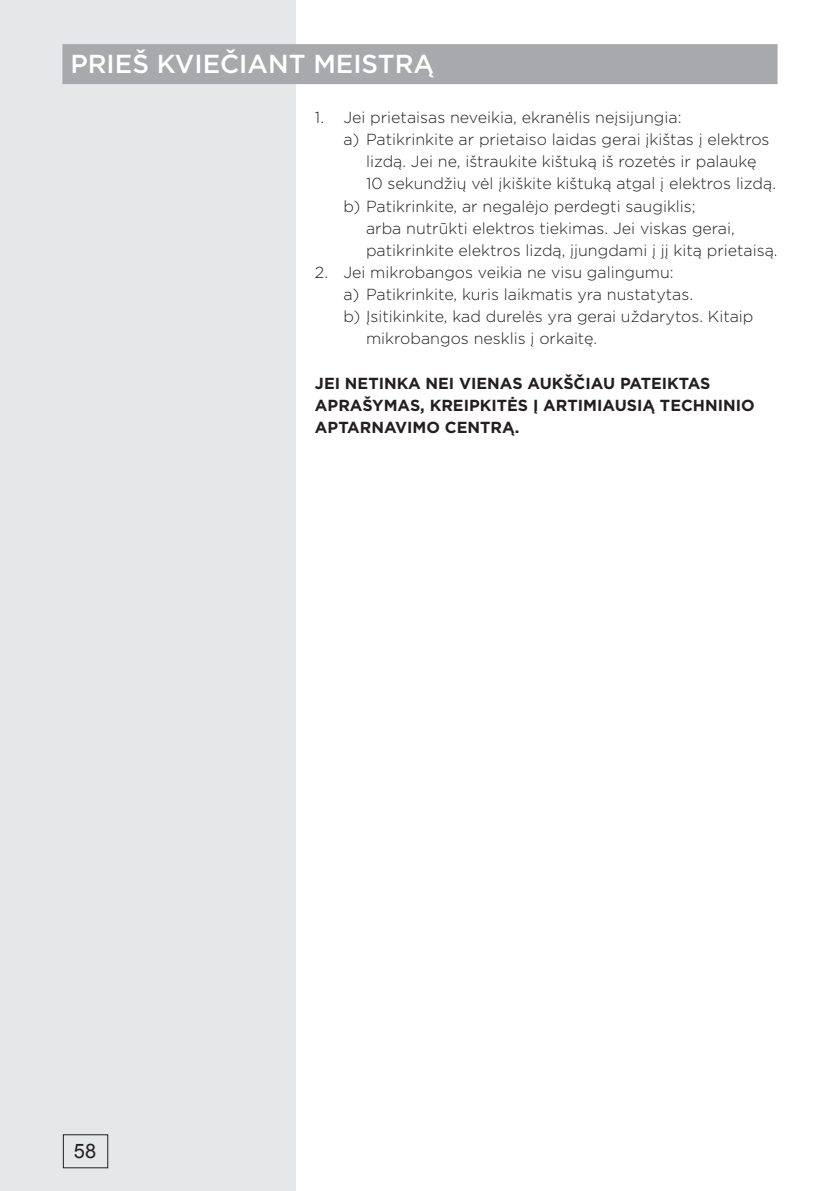
<style>
.page{position:relative;width:840px;height:1191px;background:#fff}
.page>*{position:absolute;margin:0;border:0;box-sizing:border-box;transform-origin:0 0}
.t1{font:500 26px "Gotham";color:#fff}
.t2{font:20px "Arial";color:#231f20}
.t3{font:300 16px "Gotham";color:#231f20}
.t4{font:700 16px/22.2px "Gotham";color:#231f20}
</style>
<div class="page">
<div style="left:0;top:0;width:295px;height:1191px;background:#e6e7e9"></div>
<div style="left:63px;top:1134px;width:45px;height:34px;border:1px solid #231f20"></div>
<div style="left:62px;top:44px;width:715px;height:40px;background:#a8a9ad"></div>
<h1 class="t1" style="left:70px;top:47px;width:365px">PRIEŠ KVIEČIANT M EISTRĄ</h1>
<p class="t3" style="left:315px;top:107px;width:368px">1. Jei prietaisas neveikia, ekranėlis neįsijungia:</p>
<p class="t3" style="left:343px;top:129px;width:427px">a) Patikrinkite ar prietaiso laidas gerai įkištas į elektros</p>
<p class="t3" style="left:366px;top:151px;width:392px">lizdą. Jei ne, ištraukite kištuką iš rozetės ir palaukę</p>
<p class="t3" style="left:366px;top:174px;width:411px">10 sekundžių vėl įkiškite kištuką atgal į elektros lizdą.</p>
<p class="t3" style="left:343px;top:196px;width:353px">b) Patikrinkite, ar negalėjo perdegti saugiklis;</p>
<p class="t3" style="left:366px;top:218px;width:370px">arba nutrūkti elektros tiekimas. Jei viskas gerai,</p>
<p class="t3" style="left:366px;top:240px;width:413px">patikrinkite elektros lizdą, įjungdami į jį kitą prietaisą.</p>
<p class="t3" style="left:315px;top:262px;width:360px">2. Jei mikrobangos veikia ne visu galingumu:</p>
<p class="t3" style="left:343px;top:284px;width:351px">a) Patikrinkite, kuris laikmatis yra nustatytas.</p>
<p class="t3" style="left:343px;top:306px;width:411px">b) Įsitikinkite, kad durelės yra gerai uždarytos. Kitaip</p>
<p class="t3" style="left:366px;top:328px;width:232px">mikrobangos nesklis į orkaitę.</p>
<p class="t4" style="left:315px;top:372px;width:397px">JEI NETINKA NEI VIENAS AUKŠČIAU PATEIKTAS<br>APRA</p>
<p class="t4" style="left:362px;top:394px;width:24px">ŠYMA</p>
<p class="t4" style="left:315px;top:394px;width:441px;text-indent:95px">S, KREIPKITĖS Į ARTIM IAUSIĄ TECH NINIO<br>APTARNAVIMO CENTRĄ.</p>
<p class="t2" style="left:74px;top:1138px;width:24px">58</p>
</div>
